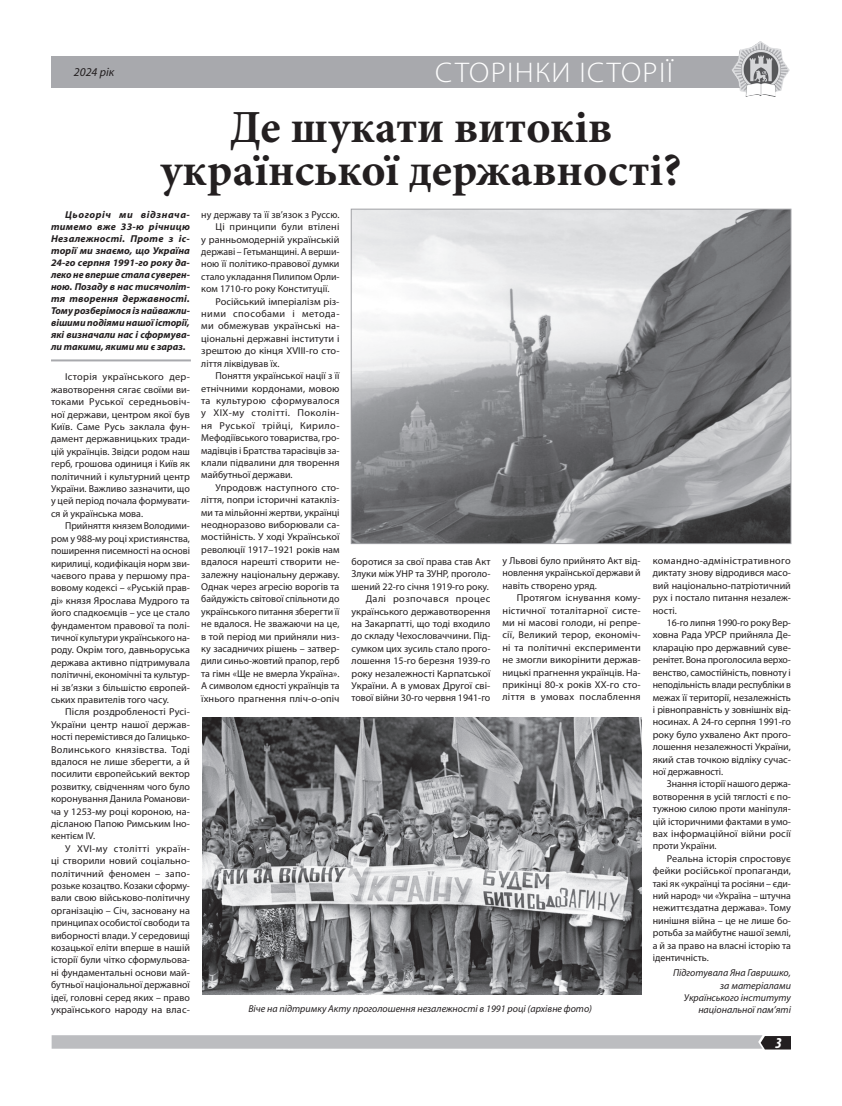
<style>
.page{position:relative;width:842px;height:1106px;background:#fff}
.page>*{position:absolute;margin:0;border:0;box-sizing:border-box;transform-origin:0 0}
.t1{font:700 46px/43px "Minion Pro";color:#231f20;text-align:center}
.t2{font:300 28.5px "Myriad Pro";letter-spacing:.045em;color:#fff;scale:1.05 1}
.t3{font:italic 700 condensed 15.2px "Myriad Pro";color:#fff;scale:1.05 1}
.t4{font:italic 12px "Myriad Pro";color:#231f20}
.t5{font:10px/12.4px "Myriad Pro";color:#231f20;text-align:justify}
.t6{font:italic 700 10px/12px "Myriad Pro";color:#231f20;text-align:justify}
.t7{font:italic 10px/12.4px "Myriad Pro";color:#231f20;text-align:right}
.t8{font:10px "Myriad Pro";letter-spacing:.04em;color:#231f20}
.t9{font:10px "Myriad Pro";letter-spacing:.025em;color:#231f20}
.t10{font:10px "Myriad Pro";letter-spacing:.02em;color:#231f20}
</style>
<div class="page">
<svg style="left:52px;top:1035px;width:739px;height:14px;background:#b9babc"></svg>
<div style="left:51px;top:57px;width:693px;height:31px;background:#a8a9ad"></div>
<img style="left:731px;top:41px;width:59px;height:56px">
<hr style="left:51px;top:359px;width:140px;height:2px;background:#a8a9ad">
<img style="left:353px;top:211px;width:436px;height:331px">
<div style="left:351px;top:209px;width:440px;height:335px;border:1px solid #a0a1a5"></div>
<img style="left:202px;top:717px;width:439px;height:277px">
<p class="t4" style="left:74px;top:65px;width:42px">2024 рік</p>
<h2 class="t2" style="left:435px;top:62px;width:228px">СТОРІНКИ ІСТОРІЇ</h2>
<h1 class="t1" style="left:161px;top:105px;width:522px">Де шукати витоків української державності?</h1>
<p class="t6" style="left:51px;top:208px;width:140px;text-indent:14px">Цьогоріч ми відзнача&shy;тимемо вже 33-ю річницю Незалежності. Проте з іс&shy;торії ми знаємо, що Україна 24-го серпня 1991-го року да&shy;ле ко не вперше стала суверен&shy;ною. Позаду в нас тисячоліт&shy;тя творення державності.<br>Тому розберімося із найважли&shy;вішими подіями нашої історії, які визначали нас і сформува&shy;ли такими, якими ми є зараз.</p>
<p class="t5" style="left:51px;top:371px;width:140px;text-indent:14px">Історія українського дер&shy;жавотворення сягає своїми ви&shy;токами Руської середньовіч&shy;ної держави, центром якої був Київ. Саме Русь заклала фун&shy;дамент державницьких тради&shy;цій українців. Звідси родом наш герб, грошова одиниця і Київ як політичний і культурний центр України. Важливо зазначити, що у цей період почала формувати&shy;ся й україн ська мова.</p>
<p class="t5" style="left:51px;top:519px;width:140px;text-indent:14px">Прийняття князем Володими&shy;ром у 988-му році християнства, поширення писемності на основі кирилиці, кодифікація норм зви&shy;чаєвого права у першому пра&shy;вовому кодексі – «Руській прав&shy;ді» князя Ярослава Мудрого та його спадкоємців – усе це стало фундаментом правової та полі&shy;тичної культури українського на&shy;роду. Окрім того, давньоруська держава активно підтримувала політичні, економічні та культур&shy;ні зв’язки з більшістю європей&shy;ських правителів того часу.</p>
<p class="t5" style="left:51px;top:705px;width:140px;text-indent:14px">Після роздробленості Русі-України центр нашої держав&shy;ності перемістився до Галицько-Волинського князівства. Тоді вдалося не лише зберегти, а й посилити європейський вектор розвитку, свідченням чого було коронування Данила Романови&shy;ча у 1253-му році короною, на&shy;дісланою Папою Римським Іно&shy;кентієм IV.</p>
<p class="t5" style="left:51px;top:842px;width:140px;text-indent:14px">У XVI-му столітті україн&shy;ці створили новий соціально&shy;політичний феномен – запо&shy;розьке козацтво. Козаки сформу&shy;вали свою військово-політичну організацію – Січ, засновану на принципах особистої свободи та виборності влади. У середовищі козацької еліти вперше в нашій історії були чітко сформульова&shy;ні фундаментальні основи май&shy;бутньої національної державної ідеї, головні серед яких – право українського народу на влас-</p>
<p class="t5" style="left:201px;top:208px;width:140px">ну державу та її зв’язок з Руссю.</p>
<p class="t10" style="left:215px;top:221px;width:126px">Ці принципи були втілені</p>
<p class="t5" style="left:201px;top:233px;width:140px">у ранньомодерній українській</p>
<p class="t5" style="left:201px;top:245px;width:140px">державі – Гетьманщині. А верши-</p>
<p class="t5" style="left:201px;top:258px;width:140px">ною її політико-правової думки</p>
<p class="t5" style="left:201px;top:270px;width:140px">стало укладання Пилипом Орли-</p>
<p class="t5" style="left:201px;top:282px;width:130px">ком 1710-го року Конституції.</p>
<p class="t5" style="left:215px;top:295px;width:126px">Російський імперіалізм різ-</p>
<p class="t8" style="left:201px;top:308px;width:140px">ними способами і метода-</p>
<p class="t5" style="left:201px;top:320px;width:140px">ми обмежу вав українські на-</p>
<p class="t5" style="left:201px;top:332px;width:140px">ціональні державні інститути і</p>
<p class="t5" style="left:201px;top:344px;width:140px">зрештою до кінця XVIII-го сто-</p>
<p class="t5" style="left:201px;top:357px;width:80px">ліття ліквідував їх.</p>
<p class="t5" style="left:215px;top:369px;width:125px">Поняття української нації з її</p>
<p class="t5" style="left:201px;top:382px;width:140px">етнічними кордонами, мовою</p>
<p class="t9" style="left:201px;top:394px;width:140px">та культурою сформувалося</p>
<p class="t8" style="left:201px;top:407px;width:140px">у ХІХ-му столітті. Поколін-</p>
<p class="t8" style="left:201px;top:419px;width:140px">ня Руської трійці, Кирило-</p>
<p class="t5" style="left:201px;top:431px;width:140px">Мефодіївського товариства, гро-</p>
<p class="t5" style="left:201px;top:444px;width:140px">мадівців і Братства тарасівців за-</p>
<p class="t5" style="left:201px;top:456px;width:140px">клали підвалини для творення</p>
<p class="t5" style="left:201px;top:468px;width:93px">майбутньої держави.</p>
<p class="t5" style="left:215px;top:481px;width:126px">Упродовж наступного сто-</p>
<p class="t5" style="left:201px;top:493px;width:140px">ліття, попри історичні катакліз-</p>
<p class="t5" style="left:201px;top:506px;width:140px">ми та мільйонні жертви, українці</p>
<p class="t5" style="left:201px;top:518px;width:140px">не одноразово виборювали са-</p>
<p class="t5" style="left:201px;top:530px;width:140px">мостійність. У ході Української</p>
<p class="t5" style="left:201px;top:543px;width:140px">революції 1917–1921 років нам</p>
<p class="t5" style="left:201px;top:555px;width:140px">вдалося нарешті створити не-</p>
<p class="t5" style="left:201px;top:568px;width:140px">залежну національну державу.</p>
<p class="t5" style="left:201px;top:580px;width:140px">Однак через агресію ворогів та</p>
<p class="t5" style="left:201px;top:592px;width:140px">байдужість світової спільноти до</p>
<p class="t5" style="left:201px;top:605px;width:140px">українського питання зберегти її</p>
<p class="t5" style="left:201px;top:617px;width:140px">не вдалося. Не зважаючи на це,</p>
<p class="t5" style="left:201px;top:630px;width:140px">в той період ми прийняли низ-</p>
<p class="t5" style="left:201px;top:642px;width:140px">ку засадничих рішень – затвер-</p>
<p class="t5" style="left:201px;top:654px;width:140px">дили синьо-жовтий прапор, герб</p>
<p class="t5" style="left:201px;top:667px;width:140px">та гімн «Ще не вмерла Україна».</p>
<p class="t5" style="left:201px;top:679px;width:140px">А символом єдності українців та</p>
<p class="t5" style="left:201px;top:692px;width:140px">їхнього прагнення пліч-о-опіч</p>
<p class="t5" style="left:351px;top:555px;width:140px;text-align:right">боротися за свої права став Акт<br>Злуки між УНР та ЗУНР, проголо&shy;шений 22-го січня 1919-го року.<br>Далі розпочався процес українського державотворення на Закарпатті, що тоді входило до складу Чехословаччини. Під&shy;сумком цих зусиль стало прого&shy;лошення 15-го березня 1939-го року незалежності Карпатської<br>України. А в умовах Другої сві&shy;тової війни 30-го червня 1941-го</p>
<p class="t5" style="left:502px;top:554px;width:140px">у Львові було прийнято Акт від&shy;новлення української держави й навіть створено уряд.</p>
<p class="t5" style="left:653px;top:554px;width:140px">командно-адміністративного диктату знову відродився масо&shy;вий національно-патріотичний рух і постало питання незалеж&shy;ності.</p>
<p class="t5" style="left:653px;top:616px;width:140px;text-indent:14px">16-го липня 1990-го року Вер&shy;ховна Рада УРСР прийняла Де&shy;кларацію про державний суве&shy;ренітет. Вона проголосила верхо&shy;венство, самостійність, повноту і неподільність влади респуб ліки в межах її території, незалежність і рівноправність у зовнішніх від&shy;носинах. А 24-го серпня 1991-го року було ухвалено Акт прого&shy;лошення незалежності України, який став точкою відліку сучас&shy;ної дер жавності.</p>
<p class="t5" style="left:653px;top:777px;width:140px;text-indent:14px">Знання історії нашого держа&shy;вотворення в усій тяглості є по&shy;тужною силою проти маніпуля&shy;цій історичними фактами в умо&shy;вах інформаційної війни росії проти України.</p>
<p class="t5" style="left:653px;top:852px;width:140px;text-indent:14px">Реальна історія спростовує фейки російської пропаганди, такі як «українці та росія ни – єди&shy;ний народ» чи «Україна – штучна нежиттєздатна держава». Тому нинішня війна – це не лише бо&shy;ротьба за майбутнє нашої землі, а й за право на власні історію та ідентичність.</p>
<p class="t7" style="left:673px;top:966px;width:119px">Підготувала Яна Гавришко, за матеріалами<br>Українського інституту</p>
<p class="t5" style="left:502px;top:591px;width:140px;text-indent:14px">Протягом існування кому&shy;ністичної тоталітарної систе&shy;ми ні масові голоди, ні репре&shy;сії, Великий терор, економіч&shy;ні та політичні експерименти не змог ли викорінити держав&shy;ницькі прагнення україн ців. На&shy;прикінці 80-х років XX-го сто&shy;ліття в умовах послаблення</p>
<p class="t7" style="left:248px;top:1002px;width:345px">Віче на підтримку Акту проголошення незалежності в 1991 році (архівне фото)</p>
<p class="t7" style="left:698px;top:1003px;width:94px">національної пам’яті</p>
<h3 class="t3" style="left:775px;top:1033px;width:8px">3</h3>
</div>
